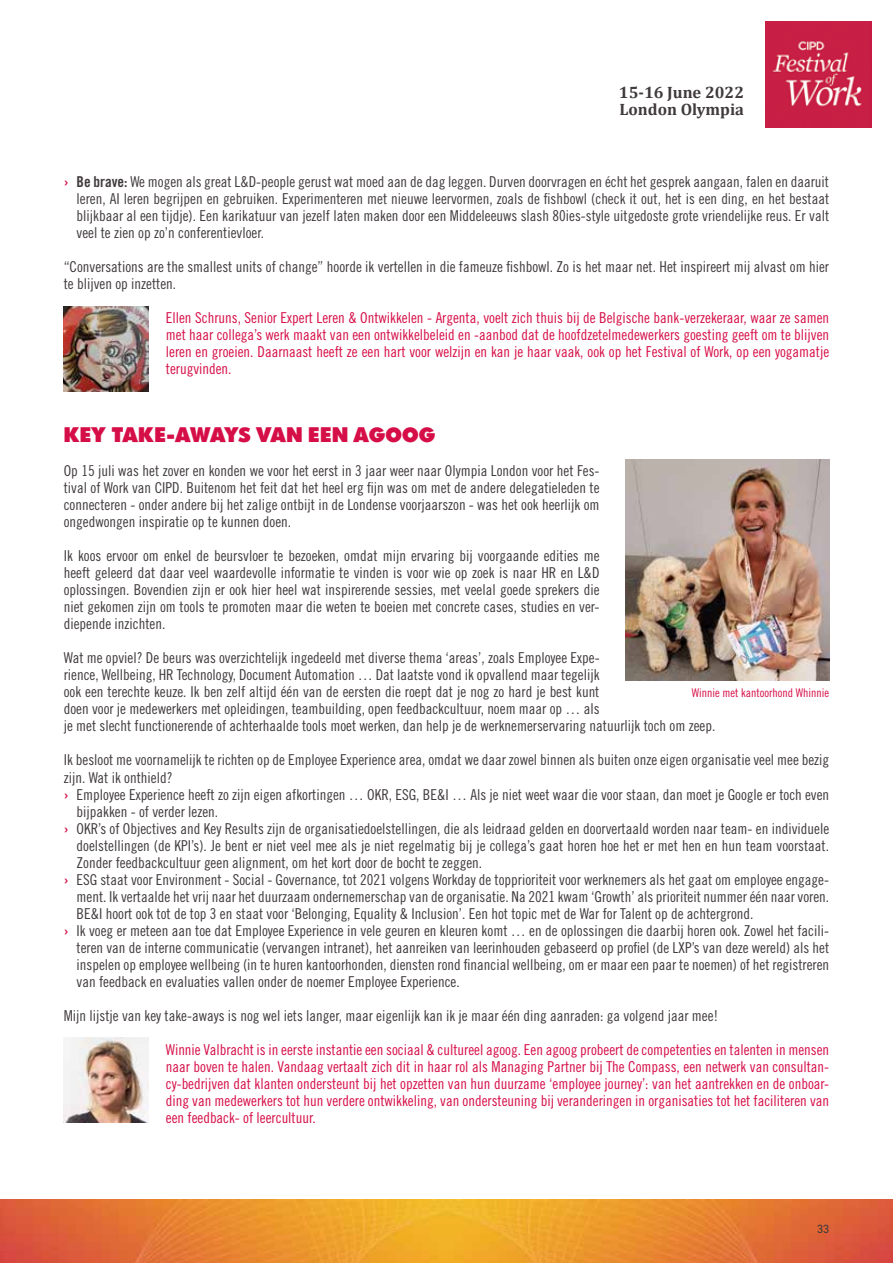
<style>
.page{position:relative;width:893px;height:1263px;background:#fff}
.page>*{position:absolute;margin:0;border:0;box-sizing:border-box;transform-origin:0 0}
.t1{font:22.5px "Futura Press Press";letter-spacing:-.01em;color:#d60e47}
.t2{font:700 16.5px/17px "Cambria";color:#403a3c}
.t3{font:15px/17px "Trade Gothic Cond Eighteen";color:#403a3c;text-align:justify}
.t4{font:15px/17px "Trade Gothic Cond Eighteen";color:#d60e47;text-align:justify}
.t5{font:12px "Trade Gothic Cond Eighteen";color:#d60e47}
.t6{font:12px "DIN2014";color:#403a3c}
.s1{font-family:"Trade Gothic Bold Cond Twenty";color:#d60e47}
.s2{font-family:"Trade Gothic Bold Cond Twenty"}
</style>
<div class="page">
<img style="left:64px;top:306px;width:85px;height:85px">
<img style="left:64px;top:1037px;width:85px;height:86px">
<img style="left:0;top:1199px;width:893px;height:64px">
<img style="left:765px;top:21px;width:107px;height:107px">
<img style="left:625px;top:459px;width:204px;height:221px">
<p class="t2" style="left:619px;top:83px;width:127px">15-16 June 2022<br>London Olympia</p>
<p class="t3" style="left:77px;top:173px;width:754px;text-indent:-13px"><span class="s1">›</span> <span class="s2">Be brave:</span> We mogen als great L&amp;D-people gerust wat moed aan de dag leggen. Durven doorvragen en écht het gesprek aangaan, falen en daaruit leren, AI leren begrijpen en gebruiken. Experimenteren met nieuwe leervormen, zoals de fishbowl (check it out, het is een ding, en het bestaat blijkbaar al een tijdje). Een karikatuur van jezelf laten maken door een Middeleeuws slash 80ies-style uitgedoste grote vriendelijke reus. Er valt veel te zien op zo’n conferentievloer.</p>
<p class="t3" style="left:64px;top:258px;width:767px">“Conversations are the smallest units of change” hoorde ik vertellen in die fameuze fishbowl. Zo is het maar net. Het inspireert mij alvast om hier te blijven op inzetten.</p>
<p class="t4" style="left:166px;top:309px;width:665px">Ellen Schruns, Senior Expert Leren &amp; Ontwikkelen - Argenta, voelt zich thuis bij de Belgische bank-verzekeraar, waar ze samen met haar collega’s werk maakt van een ontwikkelbeleid en -aanbod dat de hoofdzetelmedewerkers goesting geeft om te blijven leren en groeien. Daarnaast heeft ze een hart voor welzijn en kan je haar vaak, ook op het Festival of Work, op een yogamatje terugvinden.</p>
<h1 class="t1" style="left:64px;top:421px;width:373px">KEY TAKE-AWAYS VAN EEN AGOOG</h1>
<p class="t3" style="left:64px;top:462px;width:537px">Op 15 juli was het zover en konden we voor het eerst in 3 jaar weer naar Olympia London voor het Fes&shy;tival of Work van CIPD. Buitenom het feit dat het heel erg fijn was om met de andere delegatieleden te connecteren - onder andere bij het zalige ontbijt in de Londense voorjaarszon - was het ook heerlijk om ongedwongen inspiratie op te kunnen doen.</p>
<p class="t3" style="left:64px;top:547px;width:537px">Ik koos ervoor om enkel de beursvloer te bezoeken, omdat mijn ervaring bij voorgaande edities me heeft geleerd dat daar veel waardevolle informatie te vinden is voor wie op zoek is naar HR en L&amp;D oplossingen. Bovendien zijn er ook hier heel wat inspirerende sessies, met veelal goede sprekers die niet gekomen zijn om tools te promoten maar die weten te boeien met concrete cases, studies en ver&shy;diepende inzichten.</p>
<p class="t3" style="left:64px;top:649px;width:653px;text-align:left">Wat me opviel? De beurs was overzichtelijk ingedeeld met diverse thema ‘areas’, zoals Employee Expe-<br>rience, Wellbeing, HR Technology, Document Automation … Dat laatste vond ik opvallend maar tegelijk<br>ook een terechte keuze. Ik ben zelf altijd één van de eersten die roept dat je nog zo hard je best kunt<br>doen voor je medewerkers met opleidingen, teambuilding, open feedbackcultuur, noem maar op … als<br>je met slecht functionerende of achterhaalde tools moet werken, dan help je de werknemerservaring natuurlijk toch om zeep.</p>
<p class="t3" style="left:64px;top:751px;width:767px">Ik besloot me voornamelijk te richten op de Employee Experience area, omdat we daar zowel binnen als buiten onze eigen organisatie veel mee bezig</p>
<p class="t3" style="left:64px;top:768px;width:110px">zijn. Wat ik onthield?</p>
<p class="t3" style="left:64px;top:785px;width:767px"><span class="s1">›</span> Employee Experience heeft zo zijn eigen afkortingen … OKR, ESG, BE&amp;I … Als je niet weet waar die voor staan, dan moet je Google er toch even</p>
<p class="t3" style="left:77px;top:802px;width:143px">bijpakken - of verder lezen.</p>
<p class="t3" style="left:64px;top:819px;width:767px"><span class="s1">›</span> OKR’s of Objectives and Key Results zijn de organisatiedoelstellingen, die als leidraad gelden en doorvertaald worden naar team- en individuele</p>
<p class="t3" style="left:77px;top:836px;width:754px">doelstellingen (de KPI’s). Je bent er niet veel mee als je niet regelmatig bij je collega’s gaat horen hoe het er met hen en hun team voorstaat.</p>
<p class="t3" style="left:77px;top:853px;width:407px">Zonder feedbackcultuur geen alignment, om het kort door de bocht te zeggen.</p>
<p class="t3" style="left:64px;top:870px;width:767px"><span class="s1">›</span> ESG staat voor Environment - Social - Governance, tot 2021 volgens Workday de topprioriteit voor werknemers als het gaat om employee engage-</p>
<p class="t3" style="left:77px;top:887px;width:754px">ment. Ik vertaalde het vrij naar het duurzaam ondernemerschap van de organisatie. Na 2021 kwam ‘Growth’ als prioriteit nummer één naar voren.</p>
<p class="t3" style="left:77px;top:905px;width:678px">BE&amp;I hoort ook tot de top 3 en staat voor ‘Belonging, Equality &amp; Inclusion’. Een hot topic met de War for Talent op de achtergrond.</p>
<p class="t3" style="left:64px;top:922px;width:767px"><span class="s1">›</span> Ik voeg er meteen aan toe dat Employee Experience in vele geuren en kleuren komt … en de oplossingen die daarbij horen ook. Zowel het facili-</p>
<p class="t3" style="left:77px;top:939px;width:754px">teren van de interne communicatie (vervangen intranet), het aanreiken van leerinhouden gebaseerd op profiel (de LXP’s van deze wereld) als het</p>
<p class="t3" style="left:77px;top:956px;width:754px">inspelen op employee wellbeing (in te huren kantoorhonden, diensten rond financial wellbeing, om er maar een paar te noemen) of het registreren</p>
<p class="t3" style="left:77px;top:973px;width:385px">van feedback en evaluaties vallen onder de noemer Employee Experience.</p>
<p class="t3" style="left:64px;top:1007px;width:656px">Mijn lijstje van key take-aways is nog wel iets langer, maar eigenlijk kan ik je maar één ding aanraden: ga volgend jaar mee!</p>
<p class="t4" style="left:166px;top:1041px;width:665px">Winnie Valbracht is in eerste instantie een sociaal &amp; cultureel agoog. Een agoog probeert de competenties en talenten in mensen naar boven te halen. Vandaag vertaalt zich dit in haar rol als Managing Partner bij The Compass, een netwerk van consultan&shy;cy-bedrijven dat klanten ondersteunt bij het opzetten van hun duurzame ‘employee journey’: van het aantrekken en de onboar&shy;ding van medewerkers tot hun verdere ontwikkeling, van ondersteuning bij veranderingen in organisaties tot het faciliteren van een feedback- of leercultuur.</p>
<p class="t5" style="left:692px;top:686px;width:139px">Winnie met kantoorhond Whinnie</p>
<p class="t6" style="left:817px;top:1221px;width:13px">33</p>
</div>
